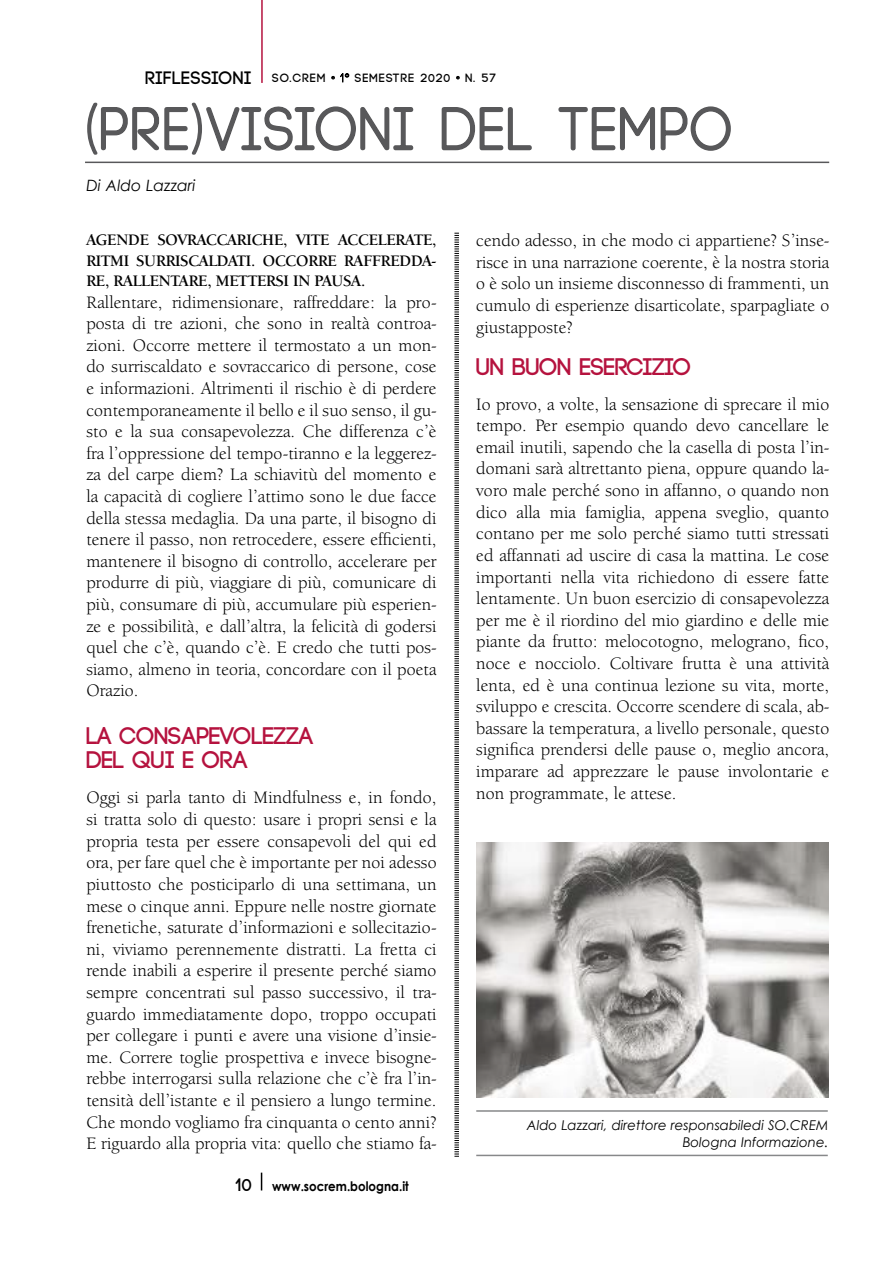
<style>
.page{position:relative;width:893px;height:1263px;background:#fff}
.page>*{position:absolute;margin:0;border:0;box-sizing:border-box;transform-origin:0 0}
.t1{font:700 24px/24px "Code";letter-spacing:-.01em;color:#b5123e}
.t2{font:18px/21.6px "Berkeley Oldstyle IT Cby BT";letter-spacing:.01em;color:#000;text-align:justify}
.t3{font:700 18px "Code";letter-spacing:.04em;color:#000}
.t4{font:700 16.5px "Berkeley Oldstyle IT Cby BT";letter-spacing:-.01em;color:#000}
.t5{font:italic 15.6px "Century Gothic";color:#000}
.t6{font:italic 13.5px/16.2px "Century Gothic";color:#000;text-align:right}
.t7{font:700 13.2px "Century Gothic";color:#000;scale:.9 1}
.t8{font:700 12px "Code";letter-spacing:.1em;color:#000}
.s1{font-family:"Helvetica";font-weight:400}
.s2{font-weight:300}
</style>
<div class="page">
<hr style="left:261px;top:0;width:2px;height:83px;background:#b5123e">
<svg style="left:261px;top:1172px;width:1px;height:18px"></svg>
<svg style="left:456px;top:76px;width:4px;height:4px"></svg>
<img style="left:476px;top:842px;width:353px;height:255px">
<svg style="left:454px;top:232px;width:5px;height:925px"></svg>
<hr style="left:476px;top:1110px;width:352px;height:2px;background:#87888a">
<hr style="left:476px;top:1155px;width:352px;height:1px;background:#87888a">
<svg style="left:87px;top:49px;width:327px;height:106px"></svg>
<svg style="left:441px;top:107px;width:91px;height:44px"></svg>
<svg style="left:558px;top:106px;width:173px;height:45px"></svg>
<hr style="left:85px;top:162px;width:744px;height:1px;background:#58585a">
<p class="t3" style="left:146px;top:68px;width:107px">RIFLESSIONI</p>
<p class="t8" style="left:272px;top:72px;width:225px">SO.CREM <span class="s1">•</span> <span class="s2">1</span><span class="s1">°</span> SEMESTRE 2020 <span class="s1">•</span> N. 57</p>
<p class="t5" style="left:86px;top:175px;width:111px">Di Aldo Lazzari</p>
<p class="t4" style="left:86px;top:230px;width:83px">AGENDE SOVRA</p>
<p class="t4" style="left:206px;top:230px;width:232px">CCARICHE, VITE ACCELERATE,</p>
<p class="t4" style="left:86px;top:250px;width:10px">RITMI</p>
<p class="t4" style="left:136px;top:250px;width:10px">SURRIS</p>
<p class="t4" style="left:188px;top:250px;width:120px">CALDATI. OCCORR</p>
<p class="t4" style="left:328px;top:250px;width:27px">E RAFFR</p>
<p class="t4" style="left:390px;top:250px;width:47px">EDDA-</p>
<p class="t4" style="left:86px;top:271px;width:38px">RE, RALL</p>
<p class="t4" style="left:150px;top:271px;width:175px">ENTARE, METTERSI IN PAUSA</p>
<p class="t4" style="left:361px;top:271px;width:6px">.</p>
<p class="t2" style="left:86px;top:291px;width:352px">Rallentare, ridimensionare, raffreddare: la pro&shy;posta di tre azioni, che sono in realtà controa&shy;zioni. Occorre mettere il termostato a un mon&shy;do surriscaldato e sovraccarico di persone, cose e informazioni. Altrimenti il rischio è di perdere contemporaneamente il bello e il suo senso, il gu&shy;sto e la sua consapevolezza. Che differenza c’è fra l’oppressione del tempo-tiranno e la leggerez&shy;za del carpe diem? La schiavitù del momento e la capacità di cogliere l’attimo sono le due facce della stessa medaglia. Da una parte, il bisogno di tenere il passo, non retrocedere, essere efficienti, mantenere il bisogno di controllo, accelerare per produrre di più, viaggiare di più, comunicare di più, consumare di più, accumulare più esperien&shy;ze e possibilità, e dall’altra, la felicità di godersi quel che c’è, quando c’è. E credo che tutti pos&shy;siamo, almeno in teoria, concordare con il poeta Orazio.</p>
<h1 class="t1" style="left:86px;top:725px;width:228px">LA CONSAPEVOLEZZA<br>DEL QUI E ORA</h1>
<p class="t2" style="left:86px;top:787px;width:352px">Oggi si parla tanto di Mindfulness e, in fondo, si tratta solo di questo: usare i propri sensi e la propria testa per essere consapevoli del qui ed ora, per fare quel che è importante per noi adesso piuttosto che posticiparlo di una settimana, un mese o cinque anni. Eppure nelle nostre giornate frenetiche, saturate d’informazioni e sollecitazio&shy;ni, viviamo perennemente distratti. La fretta ci rende inabili a esperire il presente perché siamo sempre concentrati sul passo successivo, il tra&shy;guardo immediatamente dopo, troppo occupati per collegare i punti e avere una visione d’insie&shy;me. Correre toglie prospettiva e invece bisogne&shy;rebbe interrogarsi sulla relazione che c’è fra l’in&shy;tensità dell’istante e il pensiero a lungo termine.<br>Che mondo vogliamo fra cinquanta o cento anni?<br>E riguardo alla propria vita: quello che stiamo fa-</p>
<p class="t3" style="left:236px;top:1175px;width:17px">10</p>
<p class="t7" style="left:272px;top:1178px;width:153px">www.socrem.bologna.it</p>
<p class="t2" style="left:476px;top:229px;width:354px">cendo adesso, in che modo ci appartiene? S’inse&shy;risce in una narrazione coerente, è la nostra storia o è solo un insieme disconnesso di frammenti, un cumulo di esperienze disarticolate, sparpagliate o giustapposte?</p>
<h1 class="t1" style="left:476px;top:355px;width:216px">UN BUON ESERCIZIO</h1>
<p class="t2" style="left:476px;top:393px;width:354px">Io provo, a volte, la sensazione di sprecare il mio tempo. Per esempio quando devo cancellare le email inutili, sapendo che la casella di posta l’in&shy;domani sarà altrettanto piena, oppure quando la&shy;voro male perché sono in affanno, o quando non dico alla mia famiglia, appena sveglio, quanto contano per me solo perché siamo tutti stressati ed affannati ad uscire di casa la mattina. Le cose importanti nella vita richiedono di essere fatte lentamente. Un buon esercizio di consapevolezza per me è il riordino del mio giardino e delle mie piante da frutto: melocotogno, melograno, fico, noce e nocciolo. Coltivare frutta è una attività lenta, ed è una continua lezione su vita, morte, sviluppo e crescita. Occorre scendere di scala, ab&shy;bassare la temperatura, a livello personale, questo significa prendersi delle pause o, meglio ancora, imparare ad apprezzare le pause involontarie e non programmate, le attese.</p>
<p class="t6" style="left:527px;top:1117px;width:303px">Aldo Lazzari, direttore responsabiledi SO.CREM<br>Bologna Informazione.</p>
</div>
